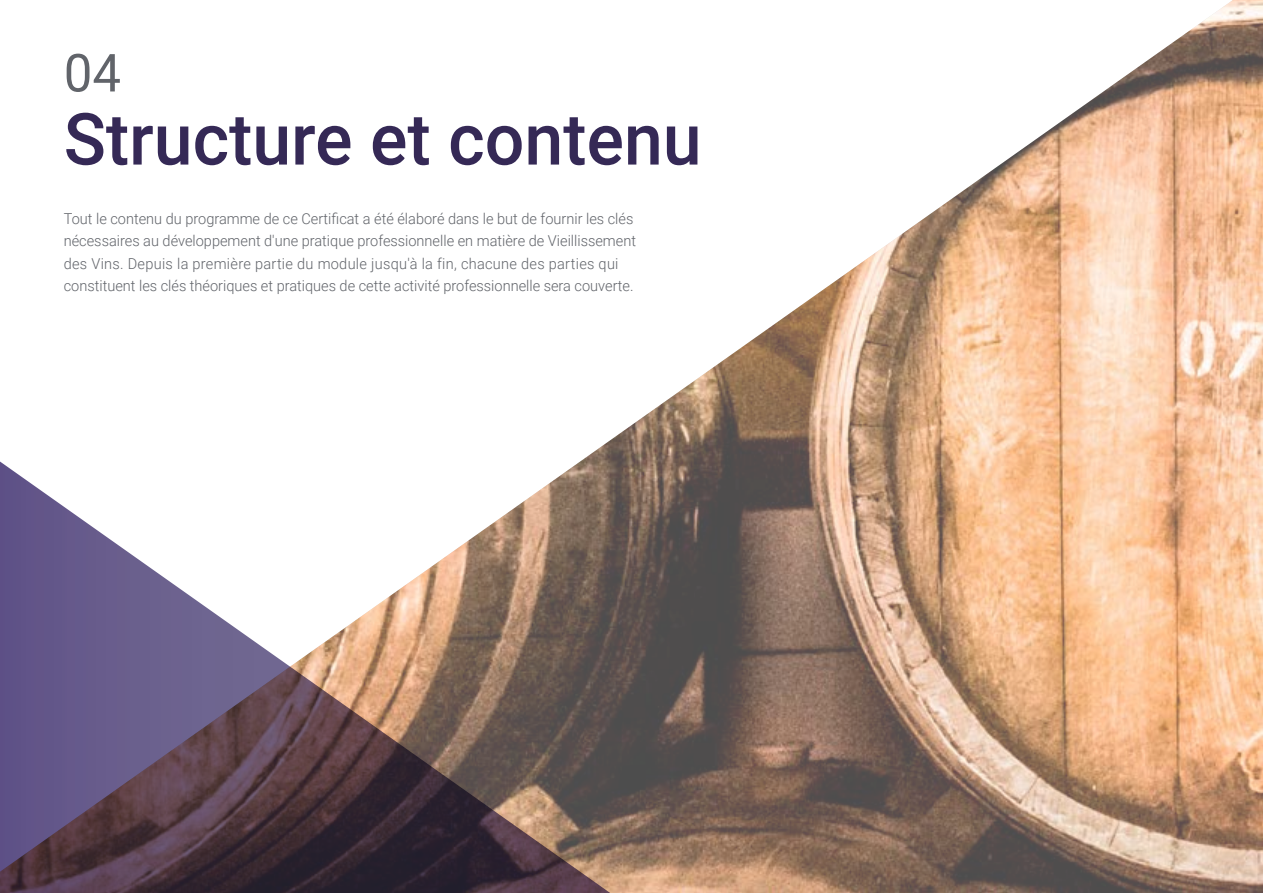
<style>
.page{position:relative;width:1263px;height:893px;background:#fff}
.page>*{position:absolute;margin:0;border:0;box-sizing:border-box;transform-origin:0 0}
.t1{font:500 72px "Roboto";color:#352956}
.t2{font:52.5px "Roboto";color:#61646a}
.t3{font:300 15px/22.5px "Roboto";color:#61646a}
</style>
<div class="page">
<img style="left:602px;top:0;width:661px;height:893px">
<svg style="left:0;top:446px;width:640px;height:447px"></svg>
<h2 class="t2" style="left:64px;top:36px;width:59px">04</h2>
<h1 class="t1" style="left:64px;top:89px;width:639px">Structure et contenu</h1>
<p class="t3" style="left:64px;top:207px;width:574px">Tout le contenu du programme de ce Certificat a été élaboré dans le but de fournir les clés nécessaires au développement d'une pratique professionnelle en matière de Vieillissement des Vins. Depuis la première partie du module jusqu'à la fin, chacune des parties qui constituent les clés théoriques et pratiques de cette activité professionnelle sera couverte.</p>
</div>
